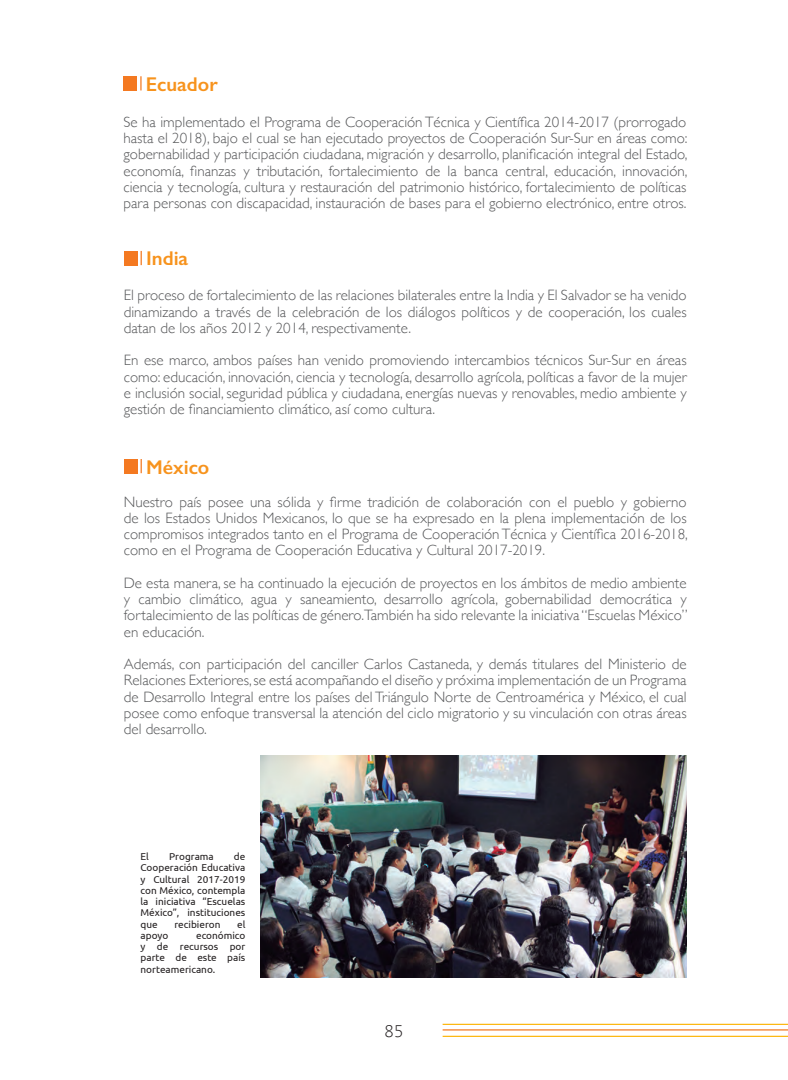
<style>
.page{position:relative;width:788px;height:1080px;background:#fff}
.page>*{position:absolute;margin:0;border:0;box-sizing:border-box;transform-origin:0 0}
.t1{font:600 20px "Gill Sans";color:#f7931d}
.t2{font:300 17.5px "Segan";color:#231f20}
.t3{font:300 15px/16.2px "Gill Sans";color:#57585a;text-align:justify}
.t4{font:10px/11.2px "Ubuntu";color:#231f20;text-align:justify}
</style>
<div class="page">
<hr style="left:442px;top:1024px;width:346px;height:1px;background:#fcb814">
<hr style="left:442px;top:1036px;width:346px;height:1px;background:#fcb814">
<hr style="left:442px;top:1029px;width:346px;height:2px;background:#f47921">
<div style="left:124px;top:76px;width:13px;height:14px;background:#f47921"></div>
<div style="left:124px;top:251px;width:13px;height:14px;background:#f47921"></div>
<svg style="left:140px;top:76px;width:1px;height:14px"></svg>
<svg style="left:140px;top:251px;width:2px;height:14px"></svg>
<img style="left:261px;top:755px;width:425px;height:223px">
<div style="left:124px;top:459px;width:13px;height:14px;background:#f47921"></div>
<svg style="left:140px;top:459px;width:2px;height:14px"></svg>
<p class="t1" style="left:146px;top:72px;width:73px">Ecuador</p>
<p class="t3" style="left:123px;top:113px;width:565px">Se ha implementado el Programa de Cooperación Técnica y Científica 2014-2017 (prorrogado hasta el 2018), bajo el cual se han ejecutado proyectos de Cooperación Sur-Sur en áreas como: gobernabilidad y participación ciudadana, migración y desarrollo, planificación integral del Estado, economía, finanzas y tributación, fortalecimiento de la banca central, educación, innovación, ciencia y tecnología, cultura y restauración del patrimonio histórico, fortalecimiento de políticas para personas con discapacidad, instauración de bases para el gobierno electrónico, entre otros.</p>
<p class="t1" style="left:146px;top:247px;width:44px">India</p>
<p class="t3" style="left:124px;top:287px;width:564px">El proceso de fortalecimiento de las relaciones bilaterales entre la India y El Salvador se ha venido dinamizando a través de la celebración de los diálogos políticos y de cooperación, los cuales datan de los años 2012 y 2014, respectivamente.</p>
<p class="t3" style="left:124px;top:352px;width:564px">En ese marco, ambos países han venido promoviendo intercambios técnicos Sur-Sur en áreas como: educación, innovación, ciencia y tecnología, desarrollo agrícola, políticas a favor de la mujer e inclusión social, seguridad pública y ciudadana, energías nuevas y renovables, medio ambiente y gestión de financiamiento climático, así como cultura.</p>
<p class="t1" style="left:146px;top:455px;width:65px">México</p>
<p class="t3" style="left:124px;top:493px;width:565px">Nuestro país posee una sólida y firme tradición de colaboración con el pueblo y gobierno de los Estados Unidos Mexicanos, lo que se ha expresado en la plena implementación de los compromisos integrados tanto en el Programa de Cooperación Técnica y Científica 2016-2018, como en el Programa de Cooperación Educativa y Cultural 2017-2019.</p>
<p class="t3" style="left:124px;top:574px;width:565px">De esta manera, se ha continuado la ejecución de proyectos en los ámbitos de medio ambiente y cambio climático, agua y saneamiento, desarrollo agrícola, gobernabilidad democrática y fortalecimiento de las políticas de género.También ha sido relevante la iniciativa “Escuelas México” en educación.</p>
<p class="t3" style="left:124px;top:655px;width:564px">Además, con participación del canciller Carlos Castaneda, y demás titulares del Ministerio de Relaciones Exteriores, se está acompañando el diseño y próxima implementación de un Programa de Desarrollo Integral entre los países del Triángulo Norte de Centroamérica y México, el cual posee como enfoque transversal la atención del ciclo migratorio y su vinculación con otras áreas del desarrollo.</p>
<p class="t4" style="left:140px;top:851px;width:106px;text-indent:93px">de Cooperación Educativa y Cultural 2017-2019 con México, contempla la iniciativa “Escuelas México”, instituciones que</p>
<p class="t4" style="left:140px;top:851px;width:10px">El</p>
<p class="t4" style="left:169px;top:851px;width:46px">Programa</p>
<p class="t4" style="left:174px;top:918px;width:48px">recibieron</p>
<p class="t4" style="left:237px;top:918px;width:10px">el</p>
<p class="t4" style="left:140px;top:929px;width:106px;text-indent:56px">económico y de recursos por parte de este país norteamericano.</p>
<p class="t4" style="left:140px;top:929px;width:29px">apoyo</p>
<p class="t2" style="left:384px;top:1023px;width:20px">85</p>
</div>
